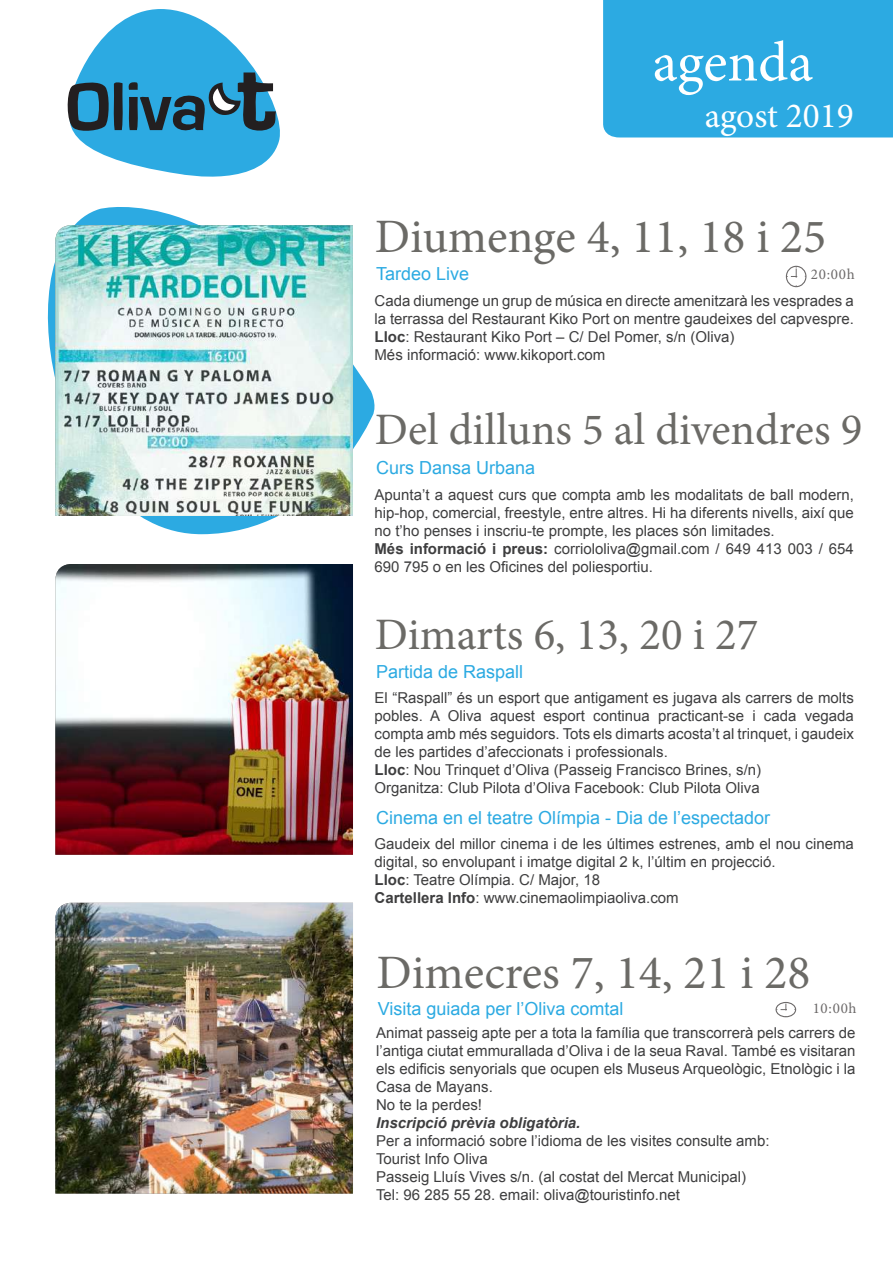
<style>
.page{position:relative;width:893px;height:1263px;background:#fff}
.page>*{position:absolute;margin:0;border:0;box-sizing:border-box;transform-origin:0 0}
.t1{font:56.7px "Minion Pro";letter-spacing:-.005em;color:#fff}
.t2{font:48px "Minion Pro";color:#6b6a66}
.t3{font:45px "Minion Pro";color:#6b6a66}
.t4{font:35.4px "Minion Pro";color:#fff}
.t5{font:18px "Arial";color:#2caae2}
.t6{font:15px/18px "Arial";color:#3e3e3f}
.t7{font:italic 700 15px "Arial";color:#3e3e3f}
.t8{font:15px "Minion Pro";letter-spacing:.05em;color:#6d6a6a}
.s1{font-weight:700}
</style>
<div class="page">
<div style="left:603px;top:0;width:290px;height:137px;background:#2caae2"></div>
<svg style="left:47px;top:207px;width:328px;height:328px"></svg>
<svg style="left:67px;top:9px;width:213px;height:168px"></svg>
<img style="left:55px;top:225px;width:298px;height:291px">
<img style="left:55px;top:564px;width:298px;height:291px">
<img style="left:55px;top:903px;width:298px;height:290px">
<div style="left:775px;top:1002px;width:21px;height:15px;border:1px solid #6d6a6a;border-radius:50%"></div>
<svg style="left:776px;top:1002px;width:11px;height:8px"></svg>
<div style="left:786px;top:266px;width:20px;height:21px;border:1px solid #6d6a6a;border-radius:50%"></div>
<svg style="left:787px;top:266px;width:10px;height:12px"></svg>
<h1 class="t1" style="left:653px;top:24px;width:162px">agenda</h1>
<h3 class="t4" style="left:705px;top:92px;width:151px">agost 2019</h3>
<h2 class="t2" style="left:375px;top:204px;width:453px">Diumenge 4, 11, 18 i 25</h2>
<p class="t5" style="left:376px;top:262px;width:95px">Tardeo Live</p>
<p class="t8" style="left:811px;top:264px;width:45px">20:00h</p>
<p class="t6" style="left:374px;top:292px;width:481px">Cada diumenge un grup de música en directe amenitzarà les vesprades a la terrassa del Restaurant Kiko Port on mentre gaudeixes del capvespre.<br><span class="s1">Lloc</span>: Restaurant Kiko Port – C/ Del Pomer, s/n (Oliva)<br>Més informació: www.kikoport.com</p>
<h3 class="t3" style="left:375px;top:399px;width:489px">Del dilluns 5 al divendres 9</h3>
<p class="t5" style="left:376px;top:456px;width:161px">Curs Dansa Urbana</p>
<p class="t6" style="left:374px;top:486px;width:481px">Apunta’t a aquest curs que compta amb les modalitats de ball modern, hip-hop, comercial, freestyle, entre altres. Hi ha diferents nivells, així que no t’ho penses i inscriu-te prompte, les places són limitades.<br><span class="s1">Més informació i preus:</span> corriololiva@gmail.com / 649 413 003 / 654<br>690 795 o en les Oficines del poliesportiu.</p>
<h3 class="t3" style="left:375px;top:605px;width:385px">Dimarts 6, 13, 20 i 27</h3>
<p class="t5" style="left:376px;top:660px;width:149px">Partida de Raspall</p>
<p class="t6" style="left:374px;top:689px;width:481px">El “Raspall” és un esport que antigament es jugava als carrers de molts pobles. A Oliva aquest esport continua practicant-se i cada vegada compta amb més seguidors. Tots els dimarts acosta’t al trinquet, i gaudeix de les partides d’afeccionats i professionals.<br><span class="s1">Lloc</span>: Nou Trinquet d’Oliva (Passeig Francisco Brines, s/n)<br>Organitza: Club Pilota d’Oliva Facebook: Club Pilota Oliva</p>
<p class="t5" style="left:376px;top:806px;width:396px">Cinema en el teatre Olímpia - Dia de l’espectador</p>
<p class="t6" style="left:374px;top:835px;width:481px">Gaudeix del millor cinema i de les últimes estrenes, amb el nou cinema digital, so envolupant i imatge digital 2 k, l’últim en projecció.<br><span class="s1">Lloc</span>: Teatre Olímpia. C/ Major, 18<br><span class="s1">Cartellera Info</span>: www.cinemaolimpiaoliva.com</p>
<h2 class="t2" style="left:376px;top:940px;width:435px">Dimecres 7, 14, 21 i 28</h2>
<p class="t5" style="left:378px;top:997px;width:247px">Visita guiada per l’Oliva comtal</p>
<p class="t8" style="left:813px;top:998px;width:45px">10:00h</p>
<p class="t6" style="left:376px;top:1024px;width:481px">Animat passeig apte per a tota la família que transcorrerà pels carrers de l’antiga ciutat emmurallada d’Oliva i de la seua Raval. També es visitaran els edificis senyorials que ocupen els Museus Arqueològic, Etnològic i la Casa de Mayans.<br>No te la perdes!</p>
<p class="t7" style="left:376px;top:1112px;width:206px">Inscripció prèvia obligatòria.</p>
<p class="t6" style="left:376px;top:1132px;width:395px">Per a informació sobre l’idioma de les visites consulte amb:<br>Tourist Info Oliva<br>Passeig Lluís Vives s/n. (al costat del Mercat Municipal)<br>Tel: 96 285 55 28. email: oliva@touristinfo.net</p>
</div>
